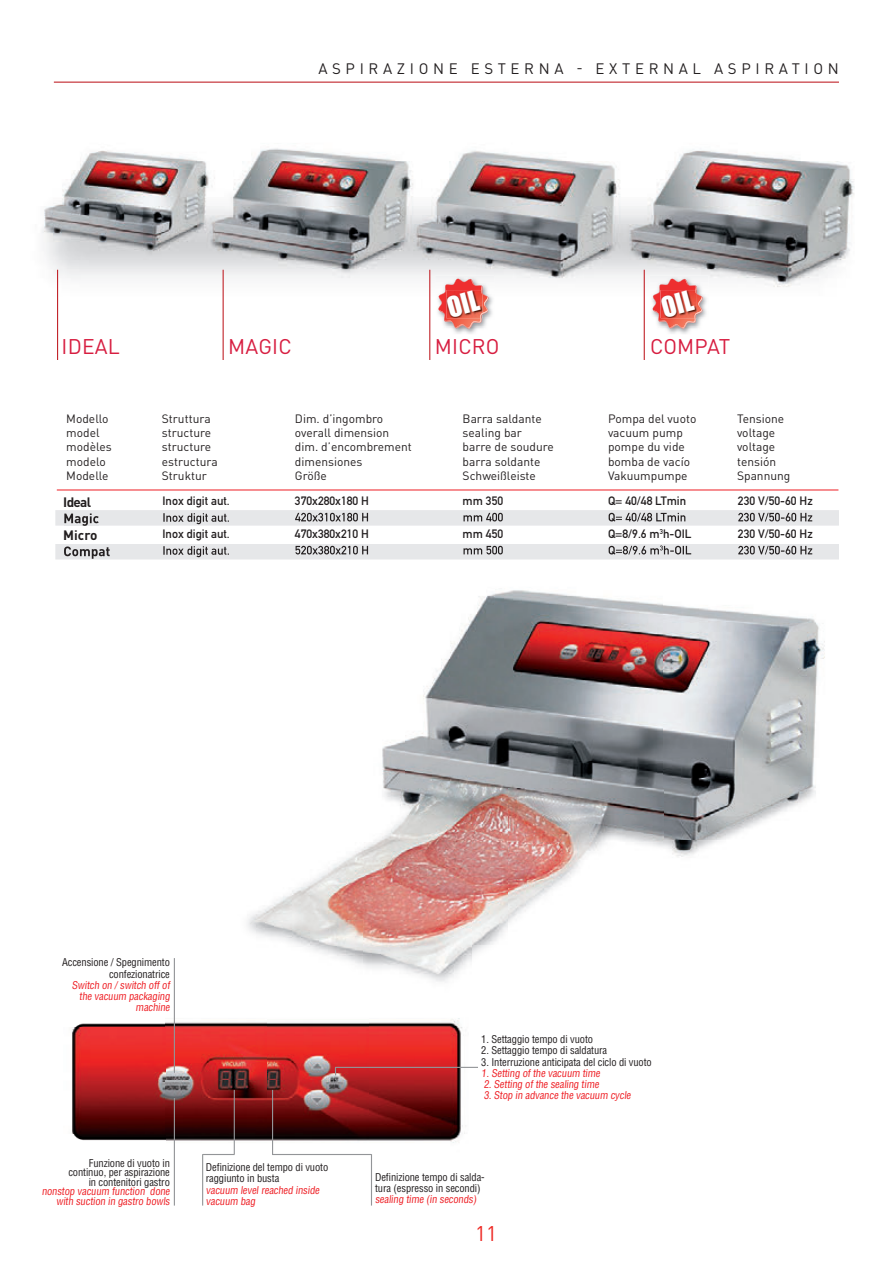
<style>
.page{position:relative;width:893px;height:1263px;background:#fff}
.page>*{position:absolute;margin:0;border:0;box-sizing:border-box;transform-origin:0 0}
.t1{font:21px "DIN Pro";letter-spacing:.01em;color:#d71d40}
.t2{font:21px "DIN Pro";color:#ee2a25}
.t3{font:15px "DIN Pro";letter-spacing:.31em;color:#231f20}
.t4{font:700 13.5px "DIN Pro";letter-spacing:-.04em;color:#231f20}
.t5{font:12px/14.4px "DIN Pro";color:#231f20}
.t6{font:12px "DIN Mittelschrift Std";color:#231f20}
.t7{font:condensed 10.5px/11.1px "Helvetica";letter-spacing:-.01em;color:#231f20}
.t8{font:condensed 10.5px/11.1px "Helvetica";color:#ee1d23;text-align:right}
</style>
<div class="page">
<img style="left:42px;top:81px;width:813px;height:1125px">
<hr style="left:54px;top:82px;width:785px;height:1px;background:#c2262c">
<img style="left:55px;top:510px;width:784px;height:16px">
<img style="left:64px;top:513px;width:35px;height:13px">
<img style="left:163px;top:513px;width:66px;height:11px">
<img style="left:295px;top:513px;width:73px;height:8px">
<img style="left:463px;top:513px;width:40px;height:8px">
<img style="left:609px;top:513px;width:76px;height:9px">
<img style="left:667px;top:513px;width:18px;height:8px">
<img style="left:738px;top:513px;width:17px;height:8px">
<img style="left:758px;top:513px;width:54px;height:8px">
<div style="left:55px;top:544px;width:784px;height:15px;background:#e6e7e9"></div>
<img style="left:64px;top:546px;width:46px;height:13px">
<img style="left:163px;top:546px;width:66px;height:11px">
<img style="left:295px;top:546px;width:73px;height:8px">
<img style="left:463px;top:546px;width:40px;height:8px">
<img style="left:609px;top:546px;width:50px;height:9px">
<svg style="left:660px;top:545px;width:14px;height:9px"></svg>
<img style="left:675px;top:546px;width:16px;height:8px">
<img style="left:738px;top:546px;width:17px;height:8px">
<img style="left:758px;top:546px;width:54px;height:8px">
<hr style="left:57px;top:490px;width:781px;height:1px;background:#ee1d23">
<img style="left:149px;top:578px;width:514px;height:210px">
<img style="left:663px;top:578px;width:192px;height:420px">
<img style="left:149px;top:788px;width:360px;height:158px">
<img style="left:509px;top:788px;width:155px;height:210px">
<img style="left:471px;top:946px;width:38px;height:52px">
<hr style="left:57px;top:270px;width:1px;height:90px;background:#c2262c">
<hr style="left:223px;top:270px;width:1px;height:90px;background:#c2262c">
<hr style="left:429px;top:270px;width:1px;height:90px;background:#c2262c">
<hr style="left:644px;top:270px;width:1px;height:90px;background:#c2262c">
<img style="left:435px;top:276px;width:59px;height:59px">
<img style="left:649px;top:276px;width:59px;height:59px">
<img style="left:64px;top:920px;width:101px;height:267px">
<img style="left:165px;top:998px;width:306px;height:189px">
<img style="left:149px;top:920px;width:322px;height:78px">
<hr style="left:174px;top:1098px;width:1px;height:107px;background:#939598">
<hr style="left:234px;top:1090px;width:1px;height:64px;background:#939598">
<hr style="left:272px;top:1090px;width:1px;height:65px;background:#939598">
<hr style="left:371px;top:1154px;width:1px;height:51px;background:#939598">
<hr style="left:202px;top:1154px;width:1px;height:51px;background:#939598">
<hr style="left:272px;top:1154px;width:99px;height:1px;background:#939598">
<hr style="left:203px;top:1154px;width:32px;height:1px;background:#939598">
<hr style="left:174px;top:958px;width:1px;height:115px;background:#939598">
<hr style="left:335px;top:1067px;width:143px;height:1px;background:#939598">
<svg style="left:438px;top:278px;width:56px;height:51px"></svg>
<svg style="left:652px;top:278px;width:56px;height:51px"></svg>
<p class="t3" style="left:318px;top:57px;width:522px">ASPIRAZIONE ESTERNA - EXTERNAL ASPIRATION</p>
<h1 class="t1" style="left:62px;top:330px;width:60px">IDEAL</h1>
<h1 class="t1" style="left:228px;top:330px;width:65px">MAGIC</h1>
<h1 class="t1" style="left:435px;top:330px;width:66px">MICRO</h1>
<h1 class="t1" style="left:650px;top:330px;width:82px">COMPAT</h1>
<p class="t5" style="left:162px;top:410px;width:57px">Struttura structure structure estructura<br>Struktur</p>
<p class="t5" style="left:66px;top:410px;width:47px">Modello model modèles modelo<br>Modelle</p>
<p class="t5" style="left:463px;top:410px;width:93px">Barra saldante sealing bar barre de soudure barra soldante<br>Schweißleiste</p>
<p class="t5" style="left:608px;top:410px;width:90px">Pompa del vuoto vacuum pump pompe du vide bomba de vacío<br>Vakuumpumpe</p>
<p class="t5" style="left:737px;top:410px;width:55px">Tensione voltage voltage tensión<br>Spannung</p>
<p class="t5" style="left:295px;top:410px;width:118px">Dim. d’ingombro overall dimension dim. d’encombrement dimensiones<br>Größe</p>
<p class="t4" style="left:63px;top:490px;width:29px">Ideal</p>
<p class="t4" style="left:63px;top:523px;width:36px">Micro</p>
<p class="t6" style="left:162px;top:494px;width:69px">Inox digit aut.</p>
<p class="t6" style="left:162px;top:527px;width:69px">Inox digit aut.</p>
<p class="t6" style="left:295px;top:494px;width:76px">370x280x180 H</p>
<p class="t6" style="left:295px;top:527px;width:76px">470x380x210 H</p>
<p class="t6" style="left:463px;top:494px;width:42px">mm 350</p>
<p class="t6" style="left:463px;top:527px;width:42px">mm 450</p>
<p class="t6" style="left:608px;top:494px;width:80px">Q= 40/48 LTmin</p>
<p class="t6" style="left:608px;top:527px;width:85px">Q=8/9.6 m<sup>3</sup>h-OIL</p>
<p class="t6" style="left:738px;top:494px;width:76px">230 V/50-60 Hz</p>
<p class="t6" style="left:738px;top:527px;width:76px">230 V/50-60 Hz</p>
<p class="t7" style="left:62px;top:957px;width:109px;text-align:right">Accensione / Spegnimento confezionatrice</p>
<p class="t8" style="left:72px;top:979px;width:101px">Switch on / switch off of the vacuum packaging machine</p>
<p class="t7" style="left:68px;top:1158px;width:103px;line-height:9.4px;text-align:right">Funzione di vuoto in continuo, per aspirazione in contenitori gastro</p>
<p class="t8" style="left:42px;top:1186px;width:131px;line-height:9.4px">nonstop vacuum function done with suction in gastro bowls</p>
<p class="t7" style="left:206px;top:1162px;width:124px">Definizione del tempo di vuoto raggiunto in busta</p>
<p class="t8" style="left:206px;top:1184px;width:117px;text-align:left">vacuum level reached inside vacuum bag</p>
<p class="t7" style="left:481px;top:1034px;width:113px">1. Settaggio tempo di vuoto</p>
<p class="t7" style="left:481px;top:1045px;width:128px">2. Settaggio tempo di saldatura</p>
<p class="t7" style="left:481px;top:1056px;width:172px">3. Interruzione anticipata del ciclo di vuoto</p>
<p class="t8" style="left:481px;top:1067px;width:122px">1. Setting of the vacuum time</p>
<p class="t8" style="left:484px;top:1078px;width:118px">2. Setting of the sealing time</p>
<p class="t8" style="left:484px;top:1089px;width:150px">3. Stop in advance the vacuum cycle</p>
<p class="t7" style="left:375px;top:1172px;width:111px">Definizione tempo di salda&shy;tura (espresso in secondi)</p>
<p class="t8" style="left:375px;top:1194px;width:105px">sealing time (in seconds)</p>
<h1 class="t2" style="left:475px;top:1217px;width:23px">11</h1>
</div>
